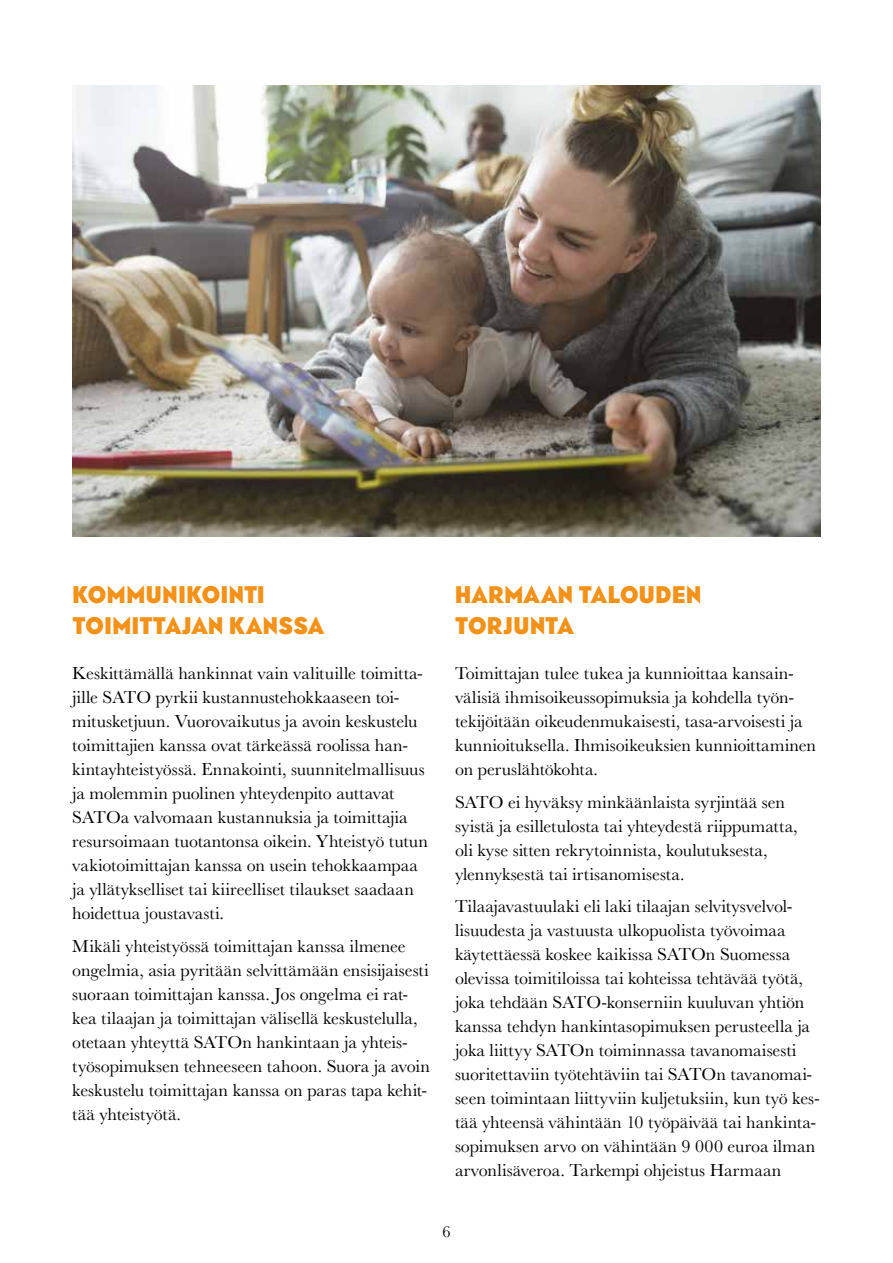
<style>
.page{position:relative;width:893px;height:1263px;background:#fff}
.page>*{position:absolute;margin:0;border:0;box-sizing:border-box;transform-origin:0 0}
.t1{font:900 24px/31.5px "Telefon";letter-spacing:.02em;color:#f39118}
.t2{font:18px/24px "Baskerville MT Pro";color:#000}
.t3{font:16.5px "Baskerville MT Pro";color:#000}
</style>
<div class="page">
<img style="left:72px;top:85px;width:749px;height:452px">
<h1 class="t1" style="left:72px;top:578px;width:253px">KOMMUNIKOINTI<br>TOIMITTAJAN KANSSA</h1>
<p class="t2" style="left:72px;top:662px;width:357px">Keskittämällä hankinnat vain valituille toimitta&shy;jille SATO pyrkii kustannustehokkaaseen toi&shy;mitusketjuun. Vuorovaikutus ja avoin keskustelu toimittajien kanssa ovat tärkeässä roolissa han&shy;kintayhteistyössä. Ennakointi, suunnitelmallisuus ja molemmin puolinen yhteydenpito auttavat SATOa valvomaan kustannuksia ja toimittajia resursoimaan tuotantonsa oikein. Yhteistyö tutun vakiotoimittajan kanssa on usein tehokkaampaa ja yllätykselliset tai kiireelliset tilaukset saadaan hoidettua joustavasti.</p>
<p class="t2" style="left:72px;top:934px;width:359px">Mikäli yhteistyössä toimittajan kanssa ilmenee ongelmia, asia pyritään selvittämään ensisijaisesti suoraan toimittajan kanssa. Jos ongelma ei rat&shy;kea tilaajan ja toimittajan välisellä keskustelulla, otetaan yhteyttä SATOn hankintaan ja yhteis&shy;työsopimuksen tehneeseen tahoon. Suora ja avoin keskustelu toimittajan kanssa on paras tapa kehit&shy;tää yhteistyötä.</p>
<h1 class="t1" style="left:455px;top:578px;width:248px">HARMAAN TALOUDEN<br>TORJUNTA</h1>
<p class="t2" style="left:455px;top:662px;width:363px">Toimittajan tulee tukea ja kunnioittaa kansain&shy;välisiä ihmisoikeussopimuksia ja kohdella työn&shy;tekijöitään oikeudenmukaisesti, tasa-arvoisesti ja kunnioituksella. Ihmisoikeuksien kunnioittaminen on peruslähtökohta.</p>
<p class="t2" style="left:455px;top:790px;width:344px">SATO ei hyväksy minkäänlaista syrjintää sen syistä ja esilletulosta tai yhteydestä riippumatta, oli kyse sitten rekrytoinnista, koulutuksesta, ylennyksestä tai irtisanomisesta.</p>
<p class="t2" style="left:455px;top:895px;width:366px">Tilaajavastuulaki eli laki tilaajan selvitysvelvol&shy;lisuudesta ja vastuusta ulkopuolista työvoimaa käytettäessä koskee kaikissa SATOn Suomessa olevissa toimitiloissa tai kohteissa tehtävää työtä, joka tehdään SATO-konserniin kuuluvan yhtiön kanssa tehdyn hankintasopimuksen perusteella ja joka liittyy SATOn toiminnassa tavanomaisesti suoritettaviin työtehtäviin tai SATOn tavanomai&shy;seen toimintaan liittyviin kuljetuksiin, kun työ kes&shy;tää yhteensä vähintään 10 työpäivää tai hankinta&shy;sopimuksen arvo on vähintään 9 000 euroa ilman arvonlisäveroa. Tarkempi ohjeistus Harmaan</p>
<p class="t3" style="left:442px;top:1222px;width:10px">6</p>
</div>
